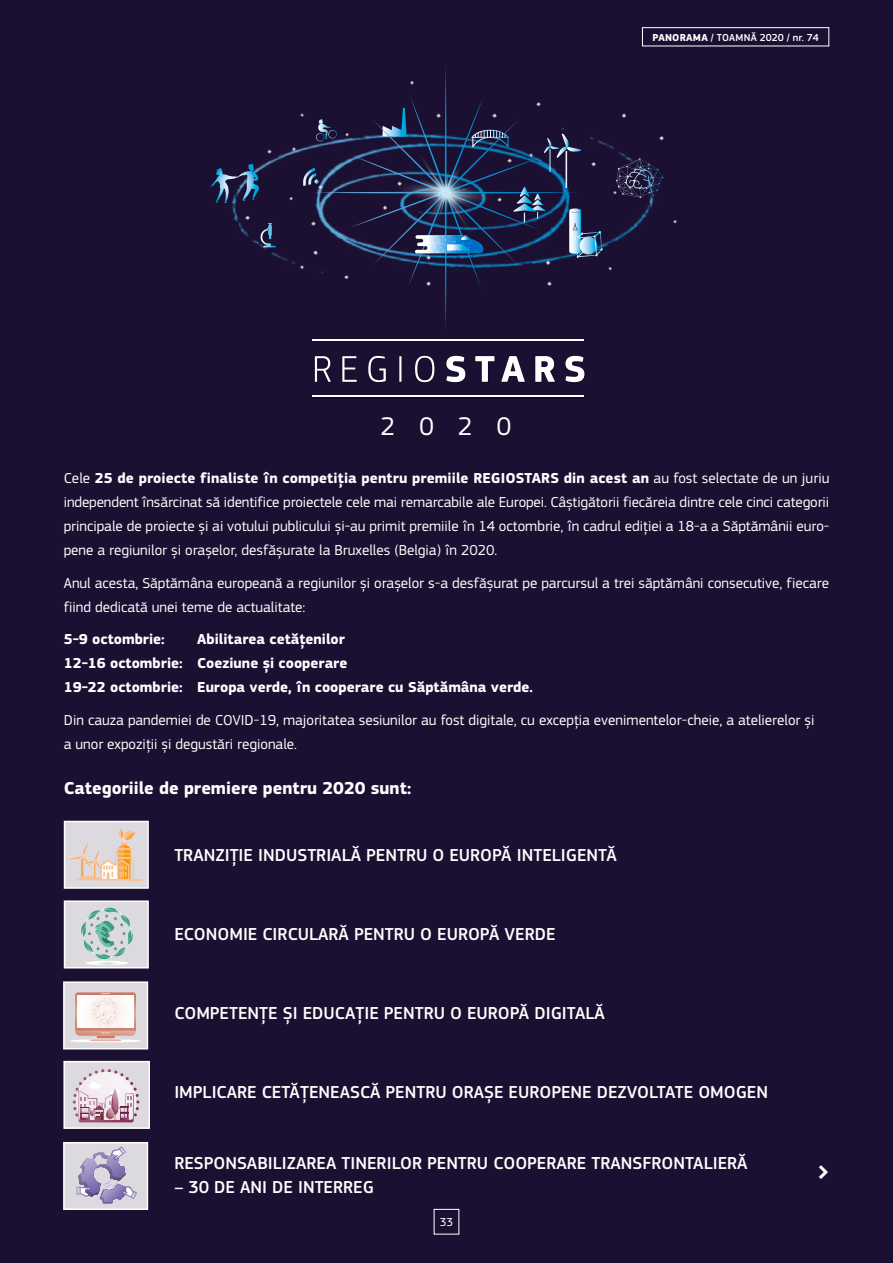
<style>
.page{position:relative;width:893px;height:1263px;background:#1b1032}
.page>*{position:absolute;margin:0;border:0;box-sizing:border-box;transform-origin:0 0}
.t1{font:26.55px "EC Square Sans Pro";color:#fff}
.t2{font:500 18px "EC Square Sans Pro";color:#fff}
.t3{font:700 18px "EC Square Sans Pro";color:#fff}
.t4{font:15px/24px "EC Square Sans Pro";color:#fff}
.t5{font:700 15px/24px "EC Square Sans Pro";color:#fff}
.t6{font:12px "EC Square Sans Pro";color:#fff}
.t7{font:500 10.5px "EC Square Sans Pro";color:#fff}
.s1{font-weight:700}
</style>
<div class="page">
<img style="left:640px;top:198px;width:37px;height:26px">
<img style="left:232px;top:203px;width:10px;height:29px">
<img style="left:234px;top:175px;width:20px;height:33px">
<img style="left:252px;top:113px;width:60px;height:62px">
<img style="left:242px;top:207px;width:12px;height:35px">
<img style="left:610px;top:209px;width:60px;height:62px">
<svg style="left:210px;top:164px;width:42px;height:39px"></svg>
<img style="left:254px;top:164px;width:58px;height:97px">
<img style="left:613px;top:175px;width:51px;height:23px">
<img style="left:603px;top:113px;width:61px;height:62px">
<img style="left:286px;top:217px;width:26px;height:53px">
<svg style="left:312px;top:67px;width:252px;height:261px"></svg>
<img style="left:356px;top:177px;width:186px;height:135px">
<svg style="left:383px;top:108px;width:220px;height:150px"></svg>
<img style="left:312px;top:339px;width:273px;height:59px">
<svg style="left:315px;top:356px;width:16px;height:26px"></svg>
<svg style="left:342px;top:356px;width:15px;height:26px"></svg>
<svg style="left:368px;top:356px;width:18px;height:26px"></svg>
<svg style="left:399px;top:356px;width:2px;height:26px"></svg>
<svg style="left:415px;top:356px;width:19px;height:26px"></svg>
<svg style="left:446px;top:356px;width:19px;height:26px"></svg>
<svg style="left:475px;top:356px;width:19px;height:26px"></svg>
<svg style="left:501px;top:356px;width:24px;height:26px"></svg>
<svg style="left:535px;top:356px;width:20px;height:26px"></svg>
<svg style="left:565px;top:356px;width:19px;height:26px"></svg>
<hr style="left:312px;top:340px;width:272px;height:1px;background:#fff">
<hr style="left:312px;top:395px;width:272px;height:2px;background:#fff">
<div style="left:65px;top:821px;width:83px;height:67px;background:#dcdadf"></div>
<svg style="left:70px;top:829px;width:72px;height:51px"></svg>
<div style="left:64px;top:821px;width:85px;height:68px;border:2px solid #fff"></div>
<div style="left:65px;top:901px;width:83px;height:67px;background:#dcdadf"></div>
<svg style="left:81px;top:908px;width:52px;height:57px"></svg>
<div style="left:64px;top:900px;width:85px;height:68px;border:2px solid #fff"></div>
<div style="left:64px;top:982px;width:83px;height:67px;background:#dcdadf"></div>
<img style="left:70px;top:1040px;width:72px;height:2px">
<svg style="left:75px;top:992px;width:61px;height:49px;background:#eed6d1"></svg>
<div style="left:63px;top:981px;width:85px;height:68px;border:2px solid #fff"></div>
<div style="left:64px;top:1061px;width:85px;height:67px;background:#dcdadf"></div>
<svg style="left:73px;top:1069px;width:66px;height:53px"></svg>
<div style="left:63px;top:1061px;width:87px;height:68px;border:2px solid #fff"></div>
<div style="left:64px;top:1143px;width:83px;height:66px;background:#dcdadf"></div>
<svg style="left:76px;top:1146px;width:61px;height:57px"></svg>
<div style="left:63px;top:1142px;width:85px;height:68px;border:2px solid #fff"></div>
<div style="left:642px;top:27px;width:187px;height:19px;border:1px solid #fff"></div>
<p class="t7" style="left:652px;top:31px;width:168px"><span class="s1">PANORAMA</span> / TOAMNĂ 2020 / nr. 74</p>
<h1 class="t1" style="left:380px;top:410px;width:132px">2020</h1>
<p class="t4" style="left:64px;top:466px;width:767px;text-align:justify">Cele <span class="s1">25 de proiecte finaliste în competiția pentru premiile REGIOSTARS din acest an</span> au fost selectate de un juriu independent însărcinat să identifice proiectele cele mai remarcabile ale Europei. Câștigătorii fiecăreia dintre cele cinci categorii principale de proiecte și ai votului publicului și-au primit premiile în 14 octombrie, în cadrul ediției a 18-a a Săptămânii euro&shy;pene a regiunilor și orașelor, desfășurate la Bruxelles (Belgia) în 2020.</p>
<p class="t4" style="left:64px;top:571px;width:767px">Anul acesta, Săptămâna europeană a regiunilor și orașelor s-a desfășurat pe parcursul a trei săptămâni consecutive, fiecare fiind dedicată unei teme de actualitate:</p>
<p class="t5" style="left:64px;top:628px;width:102px">5-9 octombrie:</p>
<p class="t5" style="left:64px;top:628px;width:471px;text-indent:134px">Abilitarea cetățenilor<br>12-16 octombrie: Coeziune și cooperare<br>19-22 octombrie: Europa verde, în cooperare cu Săptămâna verde.</p>
<p class="t4" style="left:64px;top:708px;width:752px">Din cauza pandemiei de COVID-19, majoritatea sesiunilor au fost digitale, cu excepția evenimentelor-cheie, a atelierelor și a unor expoziții și degustări regionale.</p>
<p class="t3" style="left:64px;top:777px;width:349px">Categoriile de premiere pentru 2020 sunt:</p>
<p class="t2" style="left:174px;top:844px;width:444px">TRANZIȚIE INDUSTRIALĂ PENTRU O EUROPĂ INTELIGENTĂ</p>
<p class="t2" style="left:174px;top:923px;width:383px">ECONOMIE CIRCULARĂ PENTRU O EUROPĂ VERDE</p>
<p class="t2" style="left:174px;top:1003px;width:432px">COMPETENȚE ȘI EDUCAȚIE PENTRU O EUROPĂ DIGITALĂ</p>
<p class="t2" style="left:174px;top:1082px;width:595px">IMPLICARE CETĂȚENEASCĂ PENTRU ORAȘE EUROPENE DEZVOLTATE OMOGEN</p>
<p class="t2" style="left:174px;top:1153px;width:575px">RESPONSABILIZAREA TINERILOR PENTRU COOPERARE TRANSFRONTALIERĂ</p>
<p class="t2" style="left:174px;top:1177px;width:201px">– 30 DE ANI DE INTERREG</p>
<p class="t6" style="left:440px;top:1215px;width:15px">33</p>
</div>
